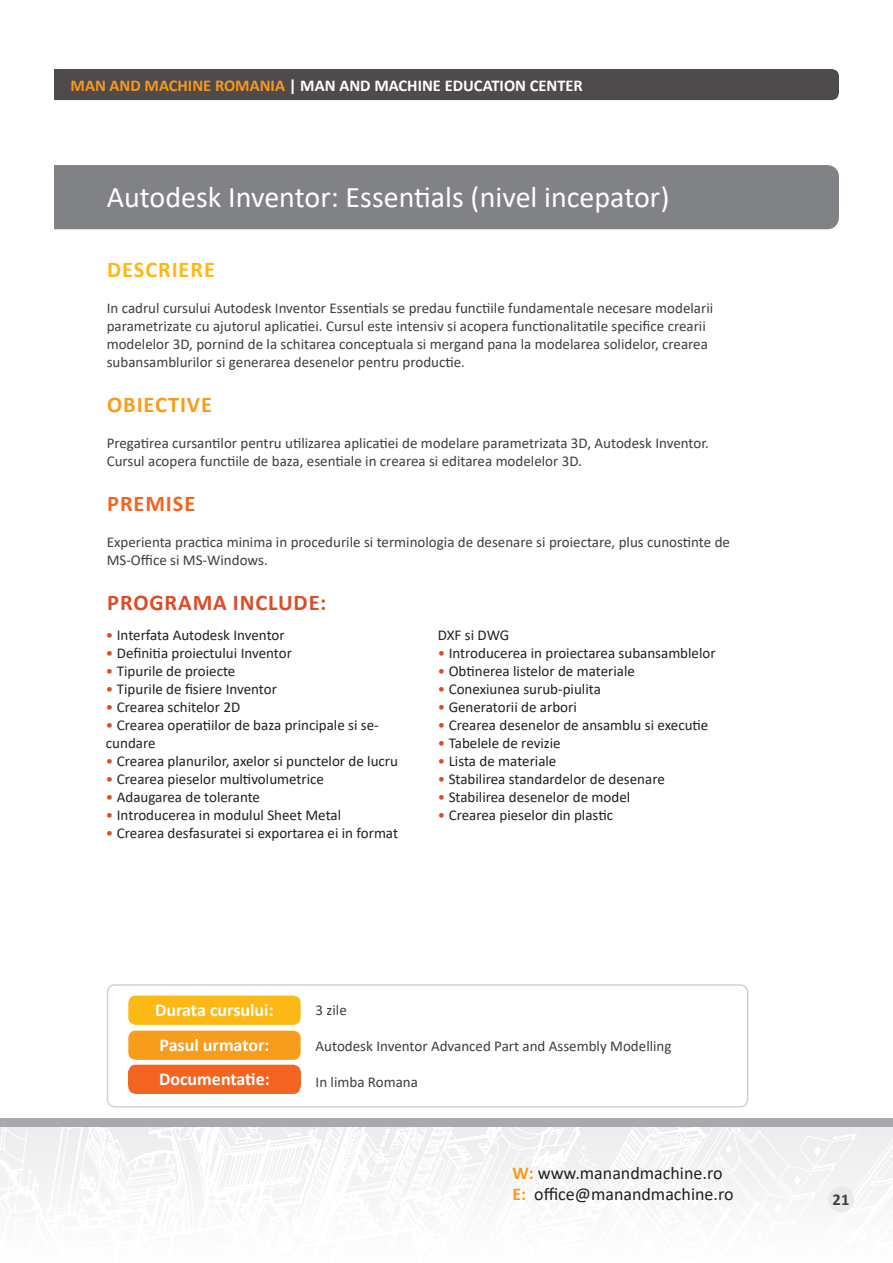
<style>
.page{position:relative;width:893px;height:1263px;background:#fff}
.page>*{position:absolute;margin:0;border:0;box-sizing:border-box;transform-origin:0 0}
.t1{font:30px "Calibri";color:#fff}
.t2{font:700 22.5px "Calibri";letter-spacing:.04em;color:#dc4c27}
.t3{font:700 22.5px "Calibri";letter-spacing:.04em;color:#fcb814}
.t4{font:700 22.5px "Calibri";letter-spacing:.04em;color:#f89c1c}
.t5{font:700 22.5px "Calibri";letter-spacing:.04em;color:#f36421}
.t6{font:18px "Calibri";color:#231f20}
.t7{font:700 18px "Calibri";color:#fff}
.t8{font:700 16.5px "Calibri";color:#fff}
.t9{font:700 16.5px "Calibri";color:#3e3e3f}
.t10{font:15px/18px "Calibri";color:#3e3e3f}
.t11{font:15px/18px "Calibri";color:#231f20}
.s1{color:#f7981d}
.s2{color:#dc4c27}
.s3{font-weight:700;color:#f7981d}
</style>
<div class="page">
<svg style="left:0;top:1127px;width:893px;height:86px"></svg>
<svg style="left:0;top:1139px;width:778px;height:74px"></svg>
<div style="left:828px;top:1186px;width:26px;height:26px;background:#e6e7e9;border-radius:50%"></div>
<div style="left:0;top:1118px;width:893px;height:9px;background:#a8a9ad"></div>
<div style="left:54px;top:165px;width:785px;height:64px;background:#808285"></div>
<div style="left:54px;top:69px;width:785px;height:31px;background:#4f4b4c"></div>
<div style="left:128px;top:996px;width:173px;height:29px;background:#fcb814;border-radius:8px"></div>
<div style="left:128px;top:1030px;width:173px;height:30px;background:#f89c1c;border-radius:8px"></div>
<div style="left:107px;top:984px;width:641px;height:123px;border:2px solid #d1d2d4;border-radius:8px"></div>
<div style="left:128px;top:1065px;width:173px;height:29px;background:#f36421;border-radius:8px"></div>
<p class="t8" style="left:71px;top:74px;width:514px"><span class="s1">MAN AND MACHINE ROMANIA</span> | MAN AND MACHINE EDUCATION CENTER</p>
<p class="t1" style="left:107px;top:176px;width:564px">Autodesk Inventor: Essentials (nivel incepator)</p>
<p class="t3" style="left:107px;top:253px;width:109px">DESCRIERE</p>
<p class="t10" style="left:107px;top:298px;width:608px">In cadrul cursului Autodesk Inventor Essentials se predau functiile fundamentale necesare modelarii parametrizate cu ajutorul aplicatiei. Cursul este intensiv si acopera functionalitatile specifice crearii modelelor 3D, pornind de la schitarea conceptuala si mergand pana la modelarea solidelor, crearea subansamblurilor si generarea desenelor pentru productie.</p>
<p class="t4" style="left:107px;top:388px;width:106px">OBIECTIVE</p>
<p class="t10" style="left:107px;top:433px;width:604px">Pregatirea cursantilor pentru utilizarea aplicatiei de modelare parametrizata 3D, Autodesk Inventor.<br>Cursul acopera functiile de baza, esentiale in crearea si editarea modelelor 3D.</p>
<p class="t5" style="left:107px;top:487px;width:90px">PREMISE</p>
<p class="t10" style="left:107px;top:532px;width:625px">Experienta practica minima in procedurile si terminologia de desenare si proiectare, plus cunostinte de<br>MS-Office si MS-Windows.</p>
<p class="t2" style="left:107px;top:586px;width:221px">PROGRAMA INCLUDE:</p>
<p class="t11" style="left:106px;top:625px;width:180px"><span class="s2">•</span> Interfata Autodesk Inventor</p>
<p class="t11" style="left:106px;top:643px;width:187px"><span class="s2">•</span> Definitia proiectului Inventor</p>
<p class="t11" style="left:106px;top:661px;width:131px"><span class="s2">•</span> Tipurile de proiecte</p>
<p class="t11" style="left:106px;top:679px;width:172px"><span class="s2">•</span> Tipurile de fisiere Inventor</p>
<p class="t11" style="left:106px;top:697px;width:136px"><span class="s2">•</span> Crearea schitelor 2D</p>
<p class="t11" style="left:106px;top:715px;width:274px"><span class="s2">•</span> Crearea operatiilor de baza principale si se&shy;cundare</p>
<p class="t11" style="left:106px;top:751px;width:294px"><span class="s2">•</span> Crearea planurilor, axelor si punctelor de lucru</p>
<p class="t11" style="left:106px;top:769px;width:220px"><span class="s2">•</span> Crearea pieselor multivolumetrice</p>
<p class="t11" style="left:106px;top:787px;width:156px"><span class="s2">•</span> Adaugarea de tolerante</p>
<p class="t11" style="left:106px;top:805px;width:237px"><span class="s2">•</span> Introducerea in modulul Sheet Metal</p>
<p class="t11" style="left:106px;top:823px;width:294px"><span class="s2">•</span> Crearea desfasuratei si exportarea ei in format</p>
<p class="t11" style="left:438px;top:625px;width:73px">DXF si DWG</p>
<p class="t11" style="left:438px;top:643px;width:279px"><span class="s2">•</span> Introducerea in proiectarea subansamblelor</p>
<p class="t11" style="left:438px;top:661px;width:199px"><span class="s2">•</span> Obtinerea listelor de materiale</p>
<p class="t11" style="left:438px;top:679px;width:165px"><span class="s2">•</span> Conexiunea surub-piulita</p>
<p class="t11" style="left:438px;top:697px;width:140px"><span class="s2">•</span> Generatorii de arbori</p>
<p class="t11" style="left:438px;top:715px;width:272px"><span class="s2">•</span> Crearea desenelor de ansamblu si executie</p>
<p class="t11" style="left:438px;top:733px;width:124px"><span class="s2">•</span> Tabelele de revizie</p>
<p class="t11" style="left:438px;top:751px;width:120px"><span class="s2">•</span> Lista de materiale</p>
<p class="t11" style="left:438px;top:769px;width:229px"><span class="s2">•</span> Stabilirea standardelor de desenare</p>
<p class="t11" style="left:438px;top:787px;width:194px"><span class="s2">•</span> Stabilirea desenelor de model</p>
<p class="t11" style="left:438px;top:805px;width:177px"><span class="s2">•</span> Crearea pieselor din plastic</p>
<p class="t7" style="left:155px;top:997px;width:120px">Durata cursului:</p>
<p class="t7" style="left:159px;top:1032px;width:111px">Pasul urmator:</p>
<p class="t10" style="left:316px;top:1000px;width:33px">3 zile</p>
<p class="t10" style="left:316px;top:1036px;width:357px">Autodesk Inventor Advanced Part and Assembly Modelling</p>
<p class="t7" style="left:159px;top:1066px;width:112px">Documentatie:</p>
<p class="t10" style="left:316px;top:1072px;width:104px">In limba Romana</p>
<p class="t6" style="left:512px;top:1160px;width:212px"><span class="s3">W:</span> www.manandmachine.ro</p>
<p class="t6" style="left:512px;top:1182px;width:223px"><span class="s3">E:</span> office@manandmachine.ro</p>
<p class="t9" style="left:833px;top:1187px;width:18px">21</p>
</div>
